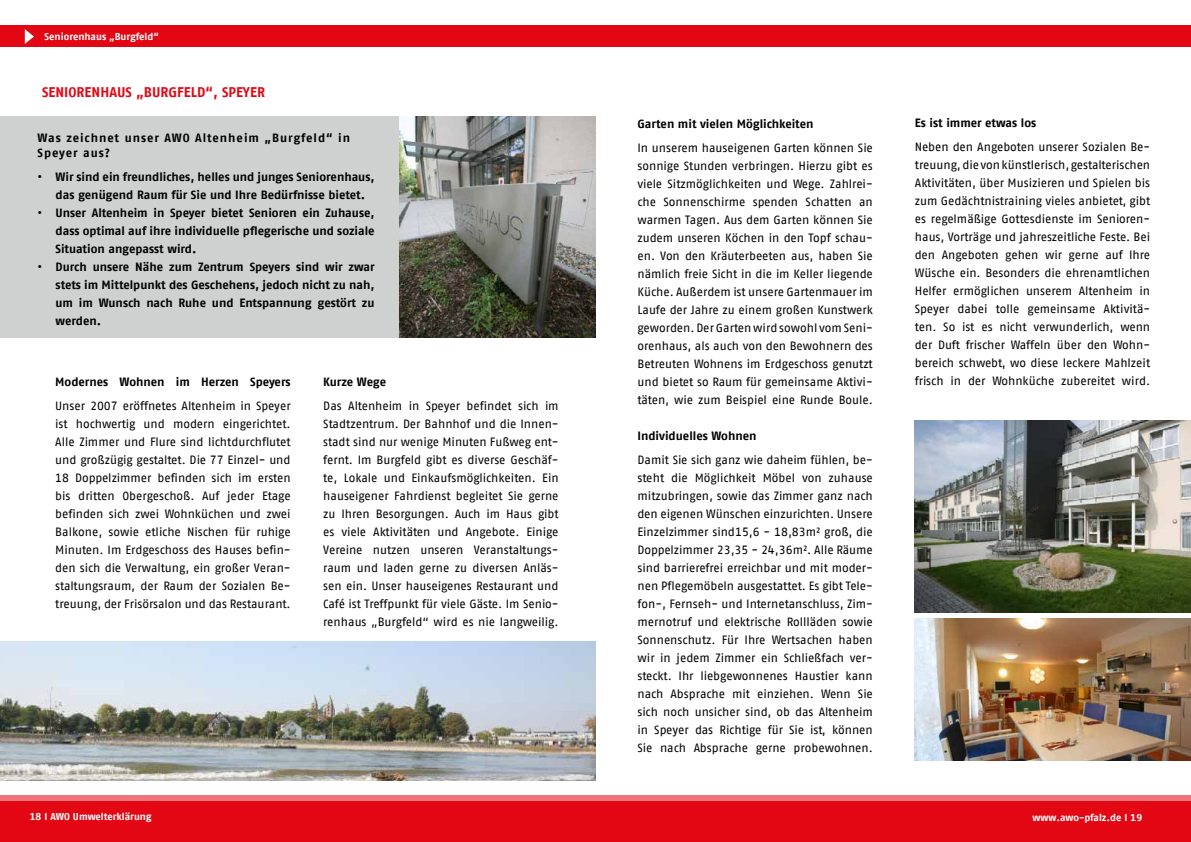
<style>
.page{position:relative;width:1191px;height:842px;background:#fff}
.page>*{position:absolute;margin:0;border:0;box-sizing:border-box;transform-origin:0 0}
.t1{font:700 14px "AWO Fago Office";color:#e30613}
.t2{font:12px/18px "AWO Fago Office";color:#000;text-align:justify}
.t3{font:700 12px/18px "AWO Fago Office";color:#000;text-align:justify}
.t4{font:700 12px/14.4px "AWO Fago Office";letter-spacing:.08em;color:#000}
.t5{font:700 10px "AWO Fago Office";color:#fff}
</style>
<div class="page">
<div style="left:0;top:26px;width:1191px;height:21px;background:#e30613"></div>
<svg style="left:25px;top:29px;width:9px;height:15px"></svg>
<div style="left:0;top:796px;width:1191px;height:46px;background:#e30613"></div>
<div style="left:0;top:795px;width:1191px;height:6px;background:#ef757c"></div>
<div style="left:0;top:116px;width:400px;height:221px;background:#cfd1d1"></div>
<img style="left:400px;top:116px;width:195px;height:221px">
<img style="left:0;top:641px;width:595px;height:139px">
<img style="left:915px;top:421px;width:276px;height:191px">
<img style="left:915px;top:618px;width:276px;height:143px">
<p class="t5" style="left:45px;top:31px;width:116px">Seniorenhaus „Burgfeld“</p>
<p class="t1" style="left:42px;top:84px;width:224px">SENIORENHAUS „BURGFELD“, SPEYER</p>
<p class="t4" style="left:38px;top:131px;width:314px">Was zeichnet unser AWO Altenheim „Burgfeld“ in<br>Speyer aus?</p>
<p class="t3" style="left:56px;top:167px;width:320px;text-indent:-18px">• Wir sind ein freundliches, helles und junges Seniorenhaus, das genügend Raum für Sie und Ihre Bedürfnisse bietet.</p>
<p class="t3" style="left:56px;top:203px;width:320px;text-indent:-18px">• Unser Altenheim in Speyer bietet Senioren ein Zuhause, dass optimal auf ihre individuelle pflegerische und soziale Situation angepasst wird.</p>
<p class="t3" style="left:56px;top:257px;width:321px;text-indent:-18px">• Durch unsere Nähe zum Zentrum Speyers sind wir zwar stets im Mittelpunkt des Geschehens, jedoch nicht zu nah, um im Wunsch nach Ruhe und Entspannung gestört zu werden.</p>
<p class="t3" style="left:55px;top:373px;width:237px">Modernes Wohnen im Herzen Speyers</p>
<p class="t2" style="left:55px;top:397px;width:237px">Unser 2007 eröffnetes Altenheim in Speyer ist hochwertig und modern eingerichtet.<br>Alle Zimmer und Flure sind lichtdurchflutet und großzügig gestaltet. Die 77 Einzel- und 18 Doppelzimmer befinden sich im ersten bis dritten Obergeschoß. Auf jeder Etage befinden sich zwei Wohnküchen und zwei Balkone, sowie etliche Nischen für ruhige Minuten. Im Erdgeschoss des Hauses befin&shy;den sich die Verwaltung, ein großer Veran&shy;staltungsraum, der Raum der Sozialen Be&shy;treuung, der Frisörsalon und das Restaurant.</p>
<p class="t3" style="left:323px;top:373px;width:64px">Kurze Wege</p>
<p class="t2" style="left:323px;top:397px;width:237px">Das Altenheim in Speyer befindet sich im Stadtzentrum. Der Bahnhof und die Innen&shy;stadt sind nur wenige Minuten Fußweg ent&shy;fernt. Im Burgfeld gibt es diverse Geschäf&shy;te, Lokale und Einkaufsmöglichkeiten. Ein hauseigener Fahrdienst begleitet Sie gerne zu Ihren Besorgungen. Auch im Haus gibt es viele Aktivitäten und Angebote. Einige Vereine nutzen unseren Veranstaltungs&shy;raum und laden gerne zu diversen Anläs&shy;sen ein. Unser hauseigenes Restaurant und Café ist Treffpunkt für viele Gäste. Im Senio&shy;renhaus „Burgfeld“ wird es nie langweilig.</p>
<p class="t5" style="left:30px;top:810px;width:123px">18 I AWO Umwelterklärung</p>
<p class="t3" style="left:637px;top:115px;width:177px">Garten mit vielen Möglichkeiten</p>
<p class="t2" style="left:637px;top:139px;width:237px">In unserem hauseigenen Garten können Sie sonnige Stunden verbringen. Hierzu gibt es viele Sitzmöglichkeiten und Wege. Zahlrei&shy;che Sonnenschirme spenden Schatten an warmen Tagen. Aus dem Garten können Sie zudem unseren Köchen in den Topf schau&shy;en. Von den Kräuterbeeten aus, haben Sie nämlich freie Sicht in die im Keller liegende Küche. Außerdem ist unsere Gartenmauer im Laufe der Jahre zu einem großen Kunstwerk geworden. Der Garten wird sowohl vom Seni&shy;orenhaus, als auch von den Bewohnern des Betreuten Wohnens im Erdgeschoss genutzt und bietet so Raum für gemeinsame Aktivi&shy;täten, wie zum Beispiel eine Runde Boule.</p>
<p class="t3" style="left:637px;top:427px;width:121px">Individuelles Wohnen</p>
<p class="t2" style="left:637px;top:451px;width:237px">Damit Sie sich ganz wie daheim fühlen, be&shy;steht die Möglichkeit Möbel von zuhause mitzubringen, sowie das Zimmer ganz nach den eigenen Wünschen einzurichten. Unsere Einzelzimmer sind15,6 - 18,83m² groß, die Doppelzimmer 23,35 - 24,36m². Alle Räume sind barrierefrei erreichbar und mit moder&shy;nen Pflegemöbeln ausgestattet. Es gibt Tele&shy;fon-, Fernseh- und Internetanschluss, Zim&shy;mernotruf und elektrische Rollläden sowie Sonnenschutz. Für Ihre Wertsachen haben wir in jedem Zimmer ein Schließfach ver&shy;steckt. Ihr liebgewonnenes Haustier kann nach Absprache mit einziehen. Wenn Sie sich noch unsicher sind, ob das Altenheim in Speyer das Richtige für Sie ist, können Sie nach Absprache gerne probewohnen.</p>
<p class="t3" style="left:915px;top:114px;width:123px">Es ist immer etwas los</p>
<p class="t2" style="left:915px;top:138px;width:237px">Neben den Angeboten unserer Sozialen Be&shy;treuung, die von künstlerisch, gestalterischen Aktivitäten, über Musizieren und Spielen bis zum Gedächtnistraining vieles anbietet, gibt es regelmäßige Gottesdienste im Senioren&shy;haus, Vorträge und jahreszeitliche Feste. Bei den Angeboten gehen wir gerne auf Ihre Wüsche ein. Besonders die ehrenamtlichen Helfer ermöglichen unserem Altenheim in Speyer dabei tolle gemeinsame Aktivitä&shy;ten. So ist es nicht verwunderlich, wenn der Duft frischer Waffeln über den Wohn&shy;bereich schwebt, wo diese leckere Mahlzeit frisch in der Wohnküche zubereitet wird.</p>
<p class="t5" style="left:1032px;top:812px;width:111px">www.awo-pfalz.de I 19</p>
</div>
